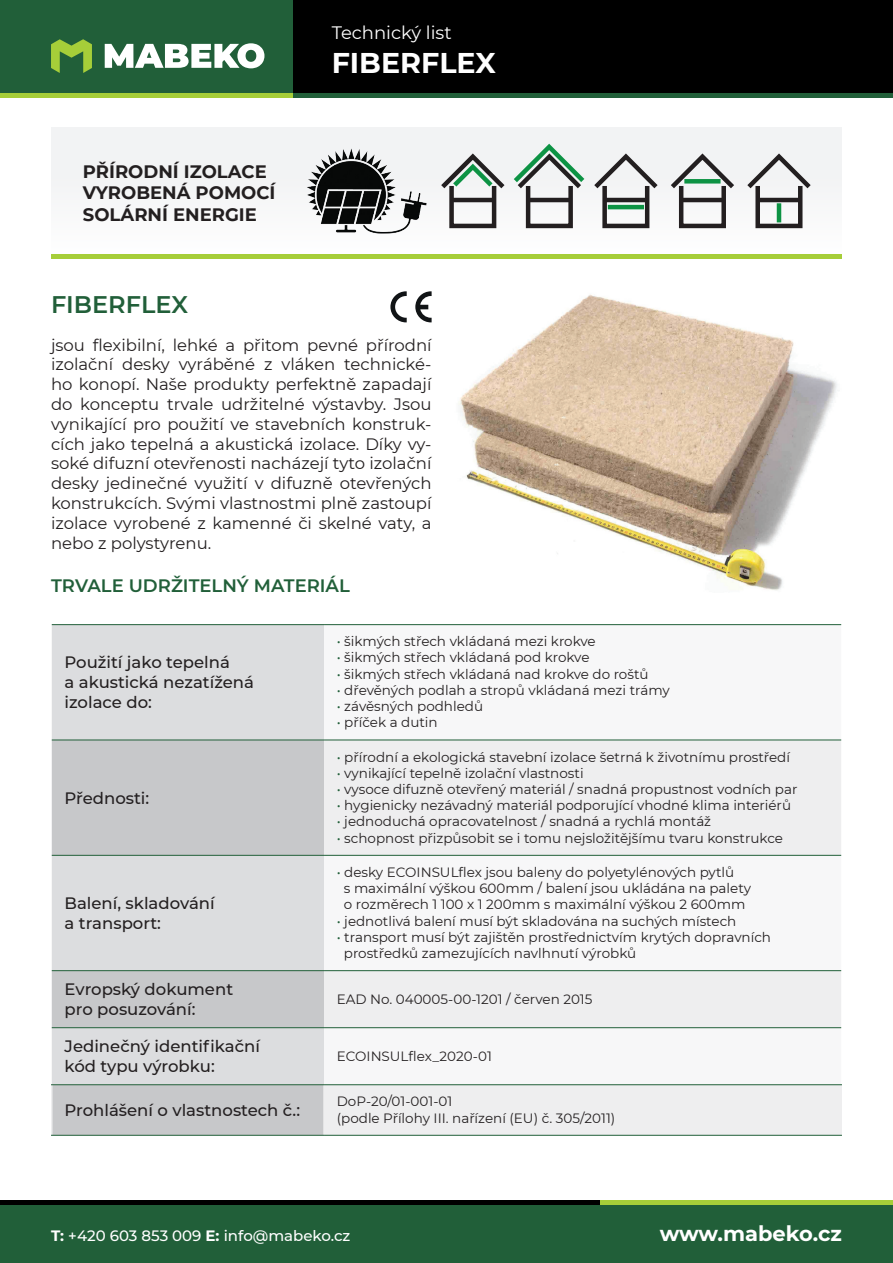
<style>
.page{position:relative;width:893px;height:1263px;background:#fff}
.page>*{position:absolute;margin:0;border:0;box-sizing:border-box;transform-origin:0 0}
.t1{font:700 28.5px "Montserrat";color:#fff}
.t2{font:600 24px "Montserrat";color:#215f39}
.t3{font:700 21px "Montserrat";letter-spacing:-.01em;color:#fff}
.t4{font:700 18px/21.6px "Montserrat";color:#231f20}
.t5{font:600 18px "Montserrat";color:#215f39}
.t6{font:18px "Montserrat";color:#fff}
.t7{font:16.5px/19.8px "Montserrat";color:#231f20;text-align:justify}
.t8{font:500 16.5px/19.8px "Montserrat";color:#231f20}
.t9{font:500 15px "Montserrat";color:#fff}
.t10{font:13.5px/16.2px "Montserrat";color:#231f20}
.s1{color:#215f39}
.s2{font-weight:700}
</style>
<div class="page">
<div style="left:0;top:0;width:893px;height:98px;background:#215f39"></div>
<div style="left:293px;top:0;width:600px;height:98px;background:#000"></div>
<hr style="left:0;top:94px;width:294px;height:4px;background:#a6ce39">
<hr style="left:293px;top:94px;width:600px;height:4px;background:#215f39">
<svg style="left:51px;top:39px;width:41px;height:34px"></svg>
<svg style="left:105px;top:43px;width:159px;height:25px"></svg>
<div style="left:0;top:1204px;width:893px;height:59px;background:#215f39"></div>
<hr style="left:600px;top:1200px;width:293px;height:4px;background:#a6ce39">
<hr style="left:0;top:1200px;width:600px;height:4px;background:#000">
<div style="left:51px;top:128px;width:791px;height:126px;background:#f2f3f4"></div>
<hr style="left:51px;top:254px;width:791px;height:4px;background:#a6ce39">
<img style="left:307px;top:148px;width:119px;height:85px">
<div style="left:755px;top:184px;width:47px;height:44px;border:4px solid #231f20"></div>
<hr style="left:758px;top:198px;width:42px;height:4px;background:#231f20">
<hr style="left:777px;top:203px;width:4px;height:19px;background:#0d9344">
<div style="left:602px;top:184px;width:47px;height:44px;border:4px solid #231f20"></div>
<hr style="left:605px;top:198px;width:42px;height:4px;background:#231f20">
<hr style="left:608px;top:205px;width:36px;height:4px;background:#0d9344">
<div style="left:679px;top:184px;width:47px;height:44px;border:4px solid #231f20"></div>
<hr style="left:681px;top:198px;width:43px;height:4px;background:#231f20">
<hr style="left:528px;top:198px;width:43px;height:4px;background:#231f20">
<div style="left:526px;top:184px;width:47px;height:44px;border:4px solid #231f20"></div>
<div style="left:449px;top:184px;width:47px;height:44px;border:4px solid #231f20"></div>
<hr style="left:452px;top:198px;width:42px;height:4px;background:#231f20">
<svg style="left:441px;top:144px;width:370px;height:49px"></svg>
<img style="left:458px;top:294px;width:379px;height:296px">
<div style="left:52px;top:625px;width:272px;height:115px;background:#dcdddf"></div>
<svg style="left:324px;top:625px;width:517px;height:115px"></svg>
<svg style="left:52px;top:741px;width:272px;height:394px;background:#cfd0d2"></svg>
<svg style="left:324px;top:741px;width:517px;height:394px;fill:#eeeeef"></svg>
<hr style="left:51px;top:1085px;width:2px;height:50px;background:#eeeeef">
<hr style="left:323px;top:1085px;width:2px;height:50px;background:#eeeeef">
<hr style="left:840px;top:1085px;width:2px;height:50px;background:#eeeeef">
<hr style="left:52px;top:624px;width:272px;height:1px;background:#215f39">
<hr style="left:324px;top:624px;width:517px;height:1px;background:#215f39">
<hr style="left:52px;top:740px;width:272px;height:1px;background:#215f39">
<hr style="left:324px;top:740px;width:517px;height:1px;background:#215f39">
<hr style="left:52px;top:855px;width:272px;height:1px;background:#215f39">
<hr style="left:324px;top:855px;width:517px;height:1px;background:#215f39">
<hr style="left:52px;top:970px;width:272px;height:1px;background:#215f39">
<hr style="left:324px;top:970px;width:517px;height:1px;background:#215f39">
<hr style="left:52px;top:1027px;width:272px;height:1px;background:#215f39">
<hr style="left:324px;top:1027px;width:517px;height:1px;background:#215f39">
<hr style="left:51px;top:1084px;width:273px;height:1px;background:#215f39">
<hr style="left:324px;top:1084px;width:518px;height:1px;background:#215f39">
<hr style="left:51px;top:1135px;width:273px;height:1px;background:#215f39">
<hr style="left:324px;top:1135px;width:518px;height:1px;background:#215f39">
<svg style="left:390px;top:291px;width:17px;height:31px"></svg>
<svg style="left:415px;top:291px;width:17px;height:31px"></svg>
<h3 class="t4" style="left:83px;top:160px;width:194px">PŘÍRODNÍ IZOLACE<br>VYROBENÁ POMOCÍ<br>SOLÁRNÍ ENERGIE</h3>
<h3 class="t6" style="left:332px;top:20px;width:122px">Technický list</h3>
<h1 class="t1" style="left:332px;top:42px;width:166px">fiberflex</h1>
<h2 class="t2" style="left:51px;top:288px;width:139px">FIBERFLEX</h2>
<p class="t7" style="left:51px;top:334px;width:382px">jsou flexibilní, lehké a přitom pevné přírodní izolační desky vyráběné z vláken technické&shy;ho konopí. Naše produkty perfektně zapadají do konceptu trvale udržitelné výstavby. Jsou vynikající pro použití ve stavebních konstruk&shy;cích jako tepelná a akustická izolace. Díky vy&shy;soké difuzní otevřenosti nacházejí tyto izolační desky jedinečné využití v difuzně otevřených konstrukcích. Svými vlastnostmi plně zastoupí izolace vyrobené z kamenné či skelné vaty, a nebo z polystyrenu.</p>
<h3 class="t5" style="left:51px;top:572px;width:300px">TRVALE UDRŽITELNÝ MATERIÁL</h3>
<p class="t8" style="left:65px;top:652px;width:191px">Použití jako tepelná<br>a akustická nezatížená izolace do:</p>
<p class="t8" style="left:65px;top:787px;width:86px">Přednosti:</p>
<p class="t8" style="left:65px;top:892px;width:152px">Balení, skladování a transport:</p>
<p class="t10" style="left:337px;top:633px;width:260px"><span class="s1">•</span> šikmých střech vkládaná mezi krokve</p>
<p class="t10" style="left:337px;top:649px;width:254px"><span class="s1">•</span> šikmých střech vkládaná pod krokve</p>
<p class="t10" style="left:337px;top:665px;width:313px"><span class="s1">•</span> šikmých střech vkládaná nad krokve do roštů</p>
<p class="t10" style="left:337px;top:681px;width:335px"><span class="s1">•</span> dřevěných podlah a stropů vkládaná mezi trámy</p>
<p class="t10" style="left:337px;top:698px;width:148px"><span class="s1">•</span> závěsných podhledů</p>
<p class="t10" style="left:337px;top:714px;width:102px"><span class="s1">•</span> příček a dutin</p>
<p class="t10" style="left:337px;top:748px;width:455px"><span class="s1">•</span> přírodní a ekologická stavební izolace šetrná k životnímu prostředí</p>
<p class="t10" style="left:337px;top:764px;width:248px"><span class="s1">•</span> vynikající tepelně izolační vlastnosti</p>
<p class="t10" style="left:337px;top:780px;width:462px"><span class="s1">•</span> vysoce difuzně otevřený materiál / snadná propustnost vodních par</p>
<p class="t10" style="left:337px;top:797px;width:456px"><span class="s1">•</span> hygienicky nezávadný materiál podporující vhodné klima interiérů</p>
<p class="t10" style="left:337px;top:813px;width:376px"><span class="s1">•</span> jednoduchá opracovatelnost / snadná a rychlá montáž</p>
<p class="t10" style="left:337px;top:829px;width:448px"><span class="s1">•</span> schopnost přizpůsobit se i tomu nejsložitějšímu tvaru konstrukce</p>
<p class="t10" style="left:344px;top:863px;width:409px;text-indent:-7px"><span class="s1">•</span> desky ECOINSULflex jsou baleny do polyetylénových pytlů<br>s maximální výškou 600mm / balení jsou ukládána na palety o rozměrech 1 100 x 1 200mm s maximální výškou 2 600mm</p>
<p class="t10" style="left:337px;top:912px;width:401px"><span class="s1">•</span> jednotlivá balení musí být skladována na suchých místech</p>
<p class="t10" style="left:344px;top:928px;width:429px;text-indent:-7px"><span class="s1">•</span> transport musí být zajištěn prostřednictvím krytých dopravních prostředků zamezujících navlhnutí výrobků</p>
<p class="t8" style="left:65px;top:979px;width:170px">Evropský dokument pro posuzování:</p>
<p class="t10" style="left:337px;top:990px;width:257px">EAD No. 040005-00-1201 / červen 2015</p>
<p class="t8" style="left:65px;top:1036px;width:197px">Jedinečný identifikační kód typu výrobku:</p>
<p class="t10" style="left:337px;top:1047px;width:157px">ECOINSULflex_2020-01</p>
<p class="t8" style="left:65px;top:1099px;width:237px">Prohlášení o vlastnostech č.:</p>
<p class="t10" style="left:337px;top:1093px;width:280px">DoP-20/01-001-01<br>(podle Přílohy III. nařízení (EU) č. 305/2011)</p>
<p class="t9" style="left:51px;top:1225px;width:301px"><span class="s2">T:</span> +420 603 853 009 <span class="s2">E:</span> info@mabeko.cz</p>
<h3 class="t3" style="left:660px;top:1218px;width:184px">www.mabeko.cz</h3>
</div>
